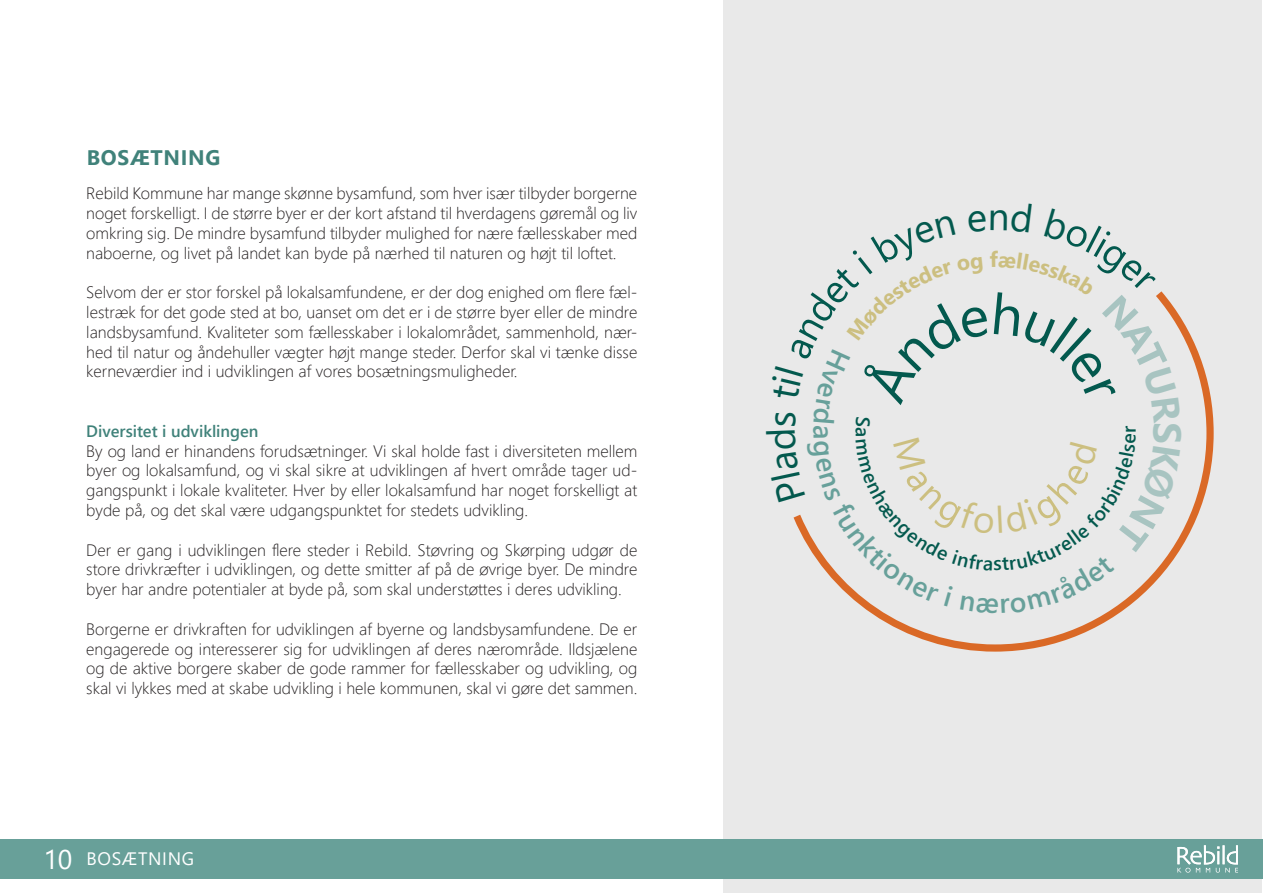
<style>
.page{position:relative;width:1263px;height:893px;background:#fff}
.page>*{position:absolute;margin:0;border:0;box-sizing:border-box;transform-origin:0 0}
.t1{font:27px "Segoe UI";color:#fff}
.t2{font:700 21px "Segoe UI";letter-spacing:.035em;color:#40827a}
.t3{font:600 19.5px "Segoe UI";color:#03594e}
.t4{font:18px "Segoe UI";letter-spacing:.035em;color:#fff}
.t5{font:300 16.5px/19.8px "Segoe UI";color:#231f20;text-align:justify}
.t6{font:600 16.5px "Segoe UI";color:#40827a}
</style>
<div class="page">
<div style="left:724px;top:1px;width:538px;height:892px;background:#e9e9e9"></div>
<div style="left:0;top:839px;width:1263px;height:40px;background:#68a099"></div>
<svg style="left:1177px;top:845px;width:61px;height:28px"></svg>
<svg style="left:873px;top:318px;width:341px;height:334px"></svg>
<svg style="left:793px;top:291px;width:388px;height:323px"></svg>
<p class="t2" style="left:87px;top:137px;width:135px">BOSÆTNING</p>
<p class="t5" style="left:86px;top:182px;width:552px">Rebild Kommune har mange skønne bysamfund, som hver især tilbyder borgerne noget forskelligt. I de større byer er der kort afstand til hverdagens gøremål og liv omkring sig. De mindre bysamfund tilbyder mulighed for nære fællesskaber med naboerne, og livet på landet kan byde på nærhed til naturen og højt til loftet.</p>
<p class="t5" style="left:86px;top:281px;width:552px">Selvom der er stor forskel på lokalsamfundene, er der dog enighed om flere fæl&shy;lestræk for det gode sted at bo, uanset om det er i de større byer eller de mindre landsbysamfund. Kvaliteter som fællesskaber i lokalområdet, sammenhold, nær&shy;hed til natur og åndehuller vægter højt mange steder. Derfor skal vi tænke disse kerneværdier ind i udviklingen af vores bosætningsmuligheder.</p>
<p class="t6" style="left:86px;top:415px;width:174px">Diversitet i udviklingen</p>
<p class="t5" style="left:86px;top:439px;width:552px">By og land er hinandens forudsætninger. Vi skal holde fast i diversiteten mellem byer og lokalsamfund, og vi skal sikre at udviklingen af hvert område tager ud&shy;gangspunkt i lokale kvaliteter. Hver by eller lokalsamfund har noget forskelligt at byde på, og det skal være udgangspunktet for stedets udvikling.</p>
<p class="t5" style="left:86px;top:538px;width:552px">Der er gang i udviklingen flere steder i Rebild. Støvring og Skørping udgør de store drivkræfter i udviklingen, og dette smitter af på de øvrige byer. De mindre byer har andre potentialer at byde på, som skal understøttes i deres udvikling.</p>
<p class="t5" style="left:86px;top:617px;width:552px">Borgerne er drivkraften for udviklingen af byerne og landsbysamfundene. De er engagerede og interesserer sig for udviklingen af deres nærområde. Ildsjælene og de aktive borgere skaber de gode rammer for fællesskaber og udvikling, og skal vi lykkes med at skabe udvikling i hele kommunen, skal vi gøre det sammen.</p>
<h1 class="t1" style="left:43px;top:834px;width:31px">10</h1>
<p class="t4" style="left:87px;top:842px;width:109px">BOSÆTNING</p>
<p class="t3" style="left:881px;top:427px;width:12px;rotate:90deg">a</p>
<p class="t3" style="left:1110px;top:433px;width:9px;rotate:-90deg">r</p>
</div>
